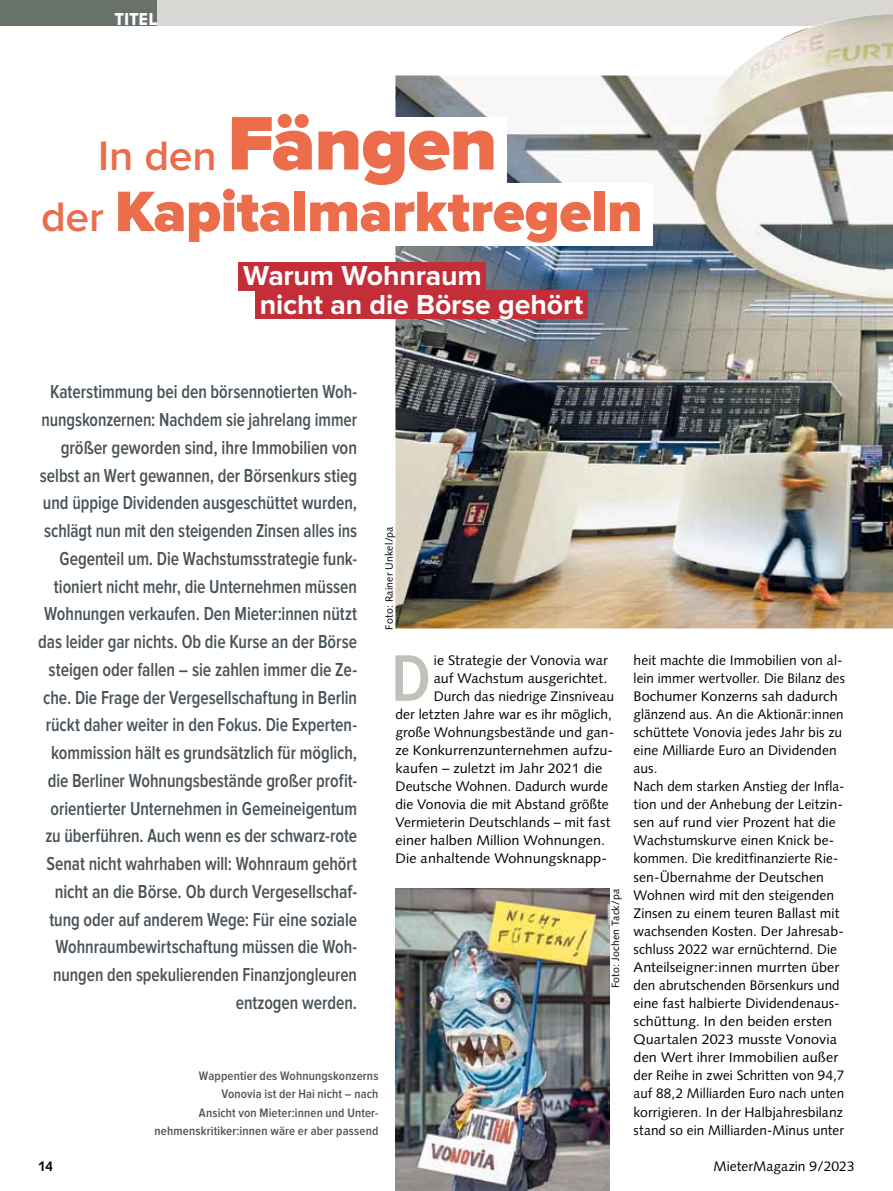
<style>
.page{position:relative;width:893px;height:1191px;background:#fff}
.page>*{position:absolute;margin:0;border:0;box-sizing:border-box;transform-origin:0 0}
.t1{font:900 78.75px "Proxima Nova";letter-spacing:-.01em;color:#eb6d4c}
.t2{font:600 68.1px "Proxima Nova Cond";color:#bec2b9}
.t3{font:900 59.1px "Proxima Nova";letter-spacing:-.01em;color:#eb6d4c}
.t4{font:700 28.5px "Proxima Nova";letter-spacing:-.005em;color:#fff}
.t5{font:600 19.5px/27.8px "Proxima Nova Cond";color:#485258;text-align:right;scale:.9 1}
.t6{font:900 17.25px "Syntax";letter-spacing:.015em;color:#fff;scale:.9 1}
.t7{font:13.8px/18px "Syntax";letter-spacing:.005em;color:#000}
.t8{font:13.8px "Syntax";letter-spacing:.005em;color:#000;scale:1.04 1}
.t9{font:700 13.8px "Syntax";color:#000}
.t10{font:600 12.75px/18px "Proxima Nova Cond";letter-spacing:.01em;color:#4d554e;text-align:right}
.t11{font:10.5px "Syntax";letter-spacing:.02em;color:#000}
.s1{font-weight:600;font-size:42.6px}
</style>
<div class="page">
<div style="left:0;top:0;width:157px;height:26px;background:#697268"></div>
<div style="left:157px;top:0;width:736px;height:25px;background:#d8d7d4"></div>
<img style="left:395px;top:14px;width:498px;height:614px">
<div style="left:365px;top:117px;width:141px;height:89px;background:#fff"></div>
<div style="left:365px;top:183px;width:288px;height:63px;background:#fff"></div>
<div style="left:256px;top:290px;width:332px;height:29px;background:#c32e38"></div>
<div style="left:239px;top:261px;width:247px;height:29px;background:#c32e38"></div>
<img style="left:395px;top:889px;width:214px;height:302px">
<p class="t6" style="left:115px;top:9px;width:49px">TiTel</p>
<h1 class="t1" style="left:98px;top:107px;width:401px"><span class="s1">In den</span> Fängen</h1>
<h3 class="t3" style="left:41px;top:184px;width:603px"><span class="s1">der</span> Kapitalmarktregeln</h3>
<h3 class="t4" style="left:243px;top:263px;width:240px">Warum Wohnraum</h3>
<h3 class="t4" style="left:260px;top:291px;width:325px">nicht an die Börse gehört</h3>
<p class="t5" style="left:38px;top:379px;width:356px">Katerstimmung bei den börsennotierten Woh&shy;nungskonzernen: Nachdem sie jahrelang immer größer geworden sind, ihre Immobilien von selbst an Wert gewannen, der Börsenkurs stieg und üppige Dividenden ausgeschüttet wurden, schlägt nun mit den steigenden Zinsen alles ins Gegenteil um. Die Wachstumsstrategie funk&shy;tioniert nicht mehr, die Unternehmen müssen Wohnungen verkaufen. Den Mieter:innen nützt das leider gar nichts. Ob die Kurse an der Börse steigen oder fallen – sie zahlen immer die Ze&shy;che. Die Frage der Vergesellschaftung in Berlin rückt daher weiter in den Fokus. Die Experten&shy;kommission hält es grundsätzlich für möglich, die Berliner Wohnungsbestände großer profit&shy;orientierter Unternehmen in Gemeineigentum zu überführen. Auch wenn es der schwarz-rote Senat nicht wahrhaben will: Wohnraum gehört nicht an die Börse. Ob durch Vergesellschaf&shy;tung oder auf anderem Wege: Für eine soziale Wohnraumbewirtschaftung müssen die Woh&shy;nungen den spekulierenden Finanzjongleuren entzogen werden.</p>
<p class="t11" style="left:383px;top:629px;width:105px;rotate:-90deg">Foto: Rainer Unkel/pa</p>
<p class="t7" style="left:434px;top:651px;width:176px">ie Strategie der Vonovia war</p>
<p class="t7" style="left:434px;top:669px;width:175px">auf Wachstum ausgerichtet.</p>
<p class="t7" style="left:434px;top:687px;width:182px">Durch das niedrige Zinsniveau</p>
<p class="t7" style="left:395px;top:705px;width:218px">der letzten Jahre war es ihr möglich,</p>
<p class="t7" style="left:395px;top:723px;width:220px">große Wohnungsbestände und gan-</p>
<p class="t8" style="left:395px;top:742px;width:211px">ze Konkurrenzunternehmen aufzu-</p>
<p class="t8" style="left:395px;top:760px;width:200px">kaufen – zuletzt im Jahr 2021 die</p>
<p class="t7" style="left:395px;top:777px;width:214px">Deutsche Wohnen. Dadurch wurde</p>
<p class="t7" style="left:395px;top:795px;width:215px">die Vonovia die mit Abstand größte</p>
<p class="t7" style="left:395px;top:813px;width:216px">Vermieterin Deutschlands – mit fast</p>
<p class="t8" style="left:395px;top:832px;width:203px">einer halben Million Wohnungen.</p>
<p class="t8" style="left:395px;top:850px;width:205px">Die anhaltende Wohnungsknapp-</p>
<h2 class="t2" style="left:391px;top:647px;width:41px">D</h2>
<p class="t11" style="left:609px;top:988px;width:101px;rotate:-90deg">Foto: Jochen Tack/pa</p>
<p class="t10" style="left:155px;top:1067px;width:225px">Wappentier des Wohnungskonzerns<br>Vonovia ist der Hai nicht – nach<br>Ansicht von Mieter:innen und Unter&shy;nehmenskritiker:innen wäre er aber passend</p>
<p class="t7" style="left:634px;top:651px;width:213px">heit machte die Immobilien von al&shy;lein immer wertvoller. Die Bilanz des Bochumer Konzerns sah dadurch glänzend aus. An die Aktionär:innen schüttete Vonovia jedes Jahr bis zu eine Milliarde Euro an Dividenden aus.<br>Nach dem starken Anstieg der Infla&shy;tion und der Anhebung der Leitzin&shy;sen auf rund vier Prozent hat die Wachstumskurve einen Knick be&shy;kommen. Die kreditfinanzierte Rie&shy;sen-Übernahme der Deutschen Wohnen wird mit den steigenden Zinsen zu einem teuren Ballast mit wachsenden Kosten. Der Jahresab&shy;schluss 2022 war ernüchternd. Die Anteilseigner:innen murrten über den abrutschenden Börsenkurs und eine fast halbierte Dividendenaus&shy;schüttung. In den beiden ersten Quartalen 2023 musste Vonovia den Wert ihrer Immobilien außer der Reihe in zwei Schritten von 94,7 auf 88,2 Milliarden Euro nach unten korrigieren. In der Halbjahresbilanz stand so ein Milliarden-Minus unter</p>
<p class="t9" style="left:38px;top:1158px;width:17px">14</p>
<p class="t7" style="left:713px;top:1157px;width:143px">MieterMagazin 9/2023</p>
</div>
